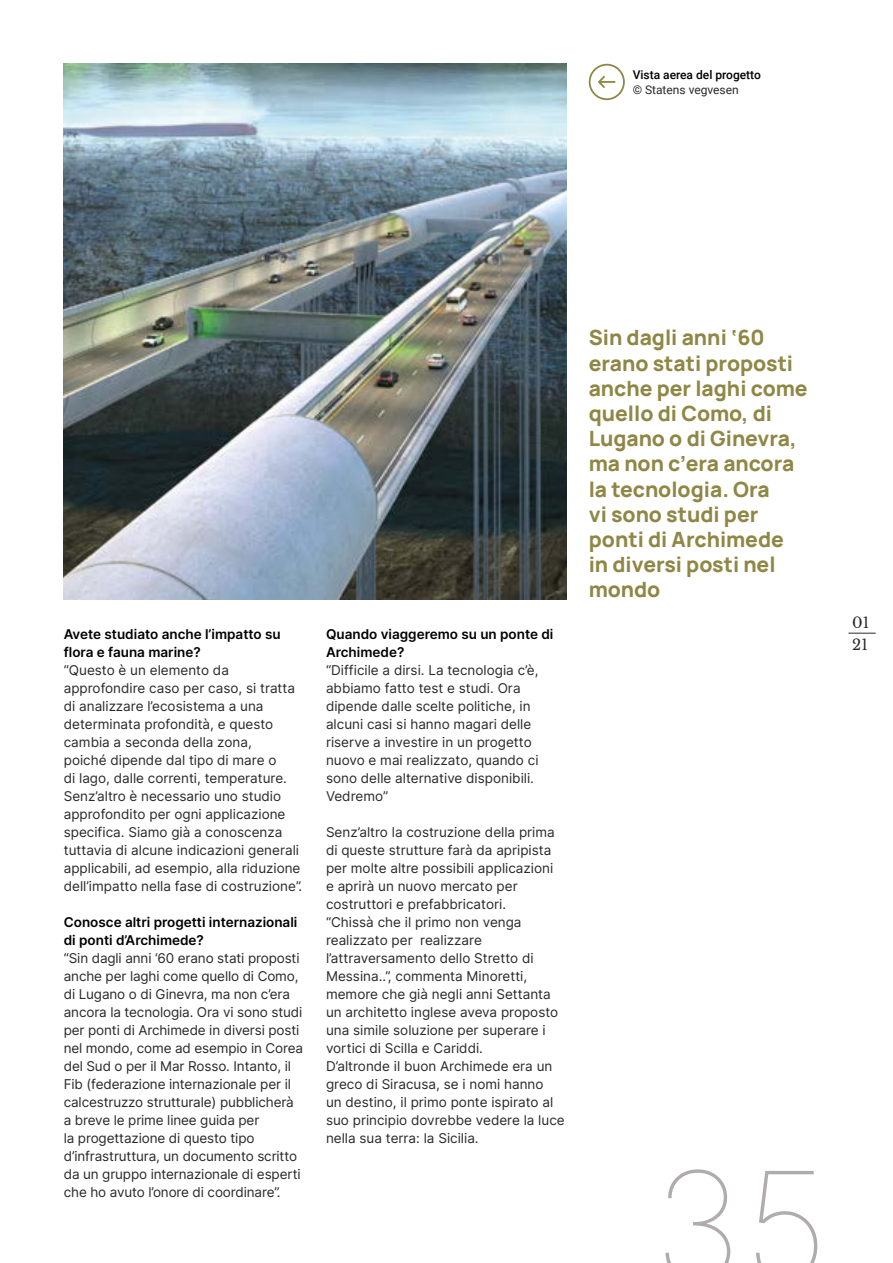
<style>
.page{position:relative;width:893px;height:1263px;background:#fff}
.page>*{position:absolute;margin:0;border:0;box-sizing:border-box;transform-origin:0 0}
.t1{font:100 150px "Inter";color:#b0abad}
.t2{font:800 21px/25.2px "Manrope";color:#8f8745}
.t3{font:14.7px "Libre Baskerville";color:#2a292a}
.t4{font:13.5px/18px "Inter";color:#2a292a}
.t5{font:600 13.5px/18px "Inter";color:#000}
.t6{font:500 12px "Roboto";color:#000}
.t7{font:12px "Roboto";color:#2a292a}
</style>
<div class="page">
<svg style="left:848px;top:633px;width:28px;height:1px"></svg>
<img style="left:63px;top:64px;width:504px;height:536px">
<svg style="left:589px;top:64px;width:36px;height:36px"></svg>
<p class="t6" style="left:633px;top:67px;width:130px">Vista aerea del progetto</p>
<p class="t7" style="left:633px;top:81px;width:108px">© Statens vegvesen</p>
<p class="t5" style="left:64px;top:625px;width:218px">Avete studiato anche l’impatto su flora e fauna marine?</p>
<p class="t4" style="left:64px;top:661px;width:240px">“Questo è un elemento da approfondire caso per caso, si tratta di analizzare l’ecosistema a una determinata profondità, e questo cambia a seconda della zona,<br>poiché dipende dal tipo di mare o<br>di lago, dalle correnti, temperature.<br>Senz’altro è necessario uno studio approfondito per ogni applicazione specifica. Siamo già a conoscenza tuttavia di alcune indicazioni generali applicabili, ad esempio, alla riduzione dell’impatto nella fase di costruzione”.</p>
<p class="t5" style="left:64px;top:913px;width:235px">Conosce altri progetti internazionali di ponti d’Archimede?</p>
<p class="t4" style="left:64px;top:949px;width:241px">“Sin dagli anni ‘60 erano stati proposti anche per laghi come quello di Como, di Lugano o di Ginevra, ma non c’era ancora la tecnologia. Ora vi sono studi per ponti di Archimede in diversi posti nel mondo, come ad esempio in Corea del Sud o per il Mar Rosso. Intanto, il Fib (federazione internazionale per il calcestruzzo strutturale) pubblicherà a breve le prime linee guida per<br>la progettazione di questo tipo d’infrastruttura, un documento scritto da un gruppo internazionale di esperti che ho avuto l’onore di coordinare”.</p>
<p class="t5" style="left:326px;top:624px;width:229px">Quando viaggeremo su un ponte di<br>Archimede?</p>
<p class="t4" style="left:326px;top:660px;width:214px">“Difficile a dirsi. La tecnologia c’è, abbiamo fatto test e studi. Ora dipende dalle scelte politiche, in alcuni casi si hanno magari delle riserve a investire in un progetto nuovo e mai realizzato, quando ci sono delle alternative disponibili.<br>Vedremo”</p>
<p class="t4" style="left:326px;top:822px;width:240px">Senz’altro la costruzione della prima di queste strutture farà da apripista per molte altre possibili applicazioni<br>e aprirà un nuovo mercato per costruttori e prefabbricatori.<br>“Chissà che il primo non venga realizzato per realizzare l’attraversamento dello Stretto di Messina..”, commenta Minoretti, memore che già negli anni Settanta un architetto inglese aveva proposto una simile soluzione per superare i vortici di Scilla e Cariddi.<br>D’altronde il buon Archimede era un greco di Siracusa, se i nomi hanno<br>un destino, il primo ponte ispirato al suo principio dovrebbe vedere la luce nella sua terra: la Sicilia.</p>
<h2 class="t2" style="left:589px;top:324px;width:220px">Sin dagli anni ‘60 erano stati proposti anche per laghi come quello di Como, di<br>Lugano o di Ginevra, ma non c’era ancora la tecnologia. Ora<br>vi sono studi per ponti di Archimede in diversi posti nel mondo</h2>
<h1 class="t1" style="left:651px;top:1116px;width:179px">35</h1>
<p class="t3" style="left:852px;top:613px;width:19px">01</p>
<p class="t3" style="left:852px;top:635px;width:17px">21</p>
</div>
